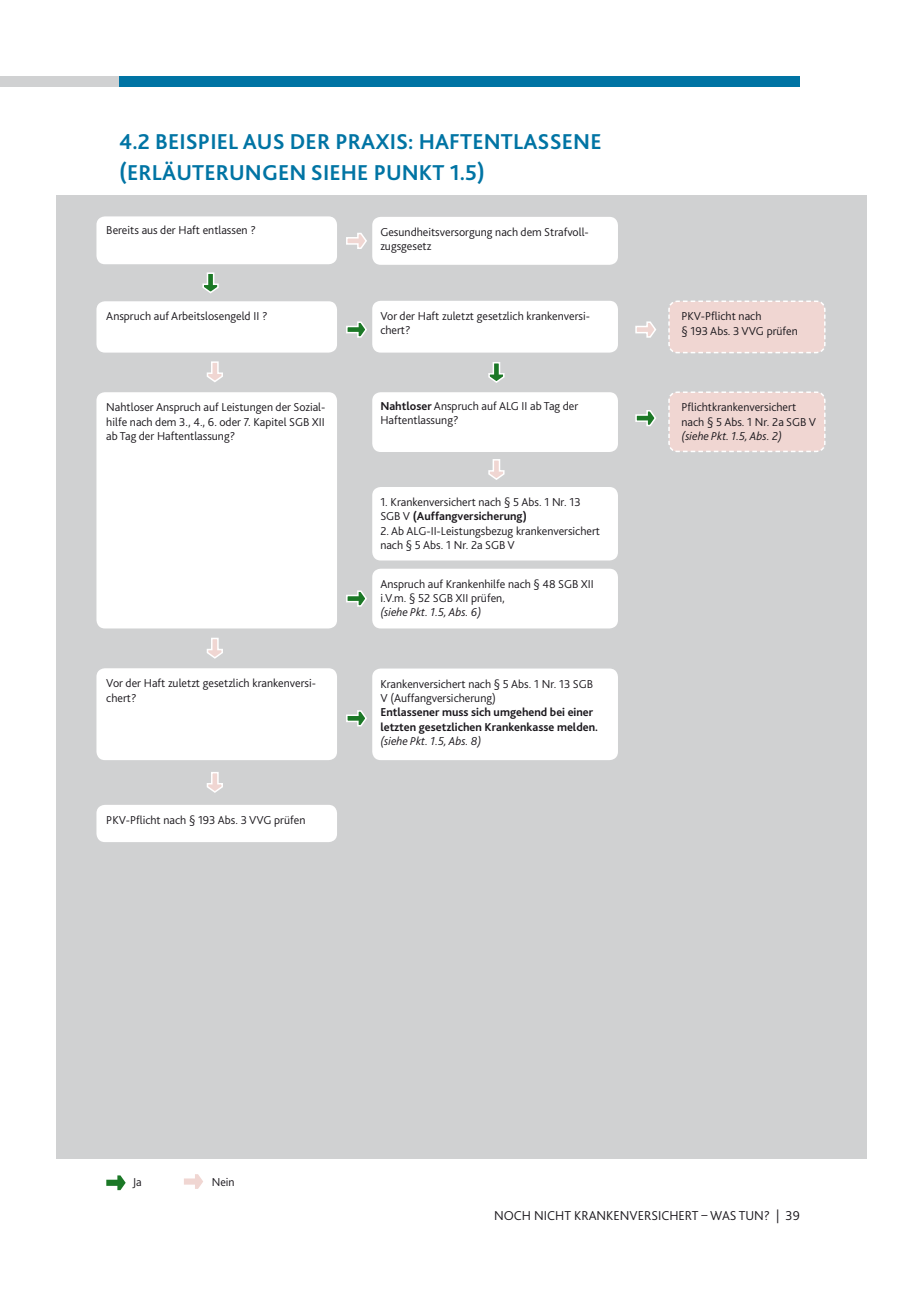
<style>
.page{position:relative;width:919px;height:1289px;background:#fff}
.page>*{position:absolute;margin:0;border:0;box-sizing:border-box;transform-origin:0 0}
.t1{font:700 22.5px "Bliss 2";letter-spacing:.005em;color:#0074a4}
.t2{font:300 13.5px "Bliss 2";color:#1a171c}
.t3{font:300 12px/14.4px "Bliss 2";color:#1a171c}
.t4{font:700 12px/14.4px "Bliss 2";color:#1a171c}
.t5{font:italic 300 12px "Bliss 2";color:#1a171c}
.s1{font-weight:700}
</style>
<div class="page">
<div style="left:56px;top:196px;width:810px;height:963px;background:#d0d1d2"></div>
<div style="left:0;top:77px;width:600px;height:10px;background:#d0d1d2"></div>
<div style="left:119px;top:77px;width:680px;height:10px;background:#0074a4"></div>
<svg style="left:668px;top:300px;width:158px;height:54px;background:#efd7d3"></svg>
<svg style="left:668px;top:391px;width:158px;height:61px;background:#efd7d3"></svg>
<div style="left:372px;top:217px;width:246px;height:48px;background:#fff;border-radius:9px"></div>
<div style="left:372px;top:301px;width:246px;height:51px;background:#fff;border-radius:9px"></div>
<div style="left:372px;top:392px;width:246px;height:60px;background:#fff;border-radius:9px"></div>
<div style="left:372px;top:568px;width:246px;height:60px;background:#fff;border-radius:9px"></div>
<div style="left:372px;top:668px;width:246px;height:92px;background:#fff;border-radius:9px"></div>
<div style="left:372px;top:487px;width:246px;height:73px;background:#fff;border-radius:9px"></div>
<div style="left:96px;top:216px;width:241px;height:48px;background:#fff;border-radius:9px"></div>
<div style="left:96px;top:301px;width:241px;height:51px;background:#fff;border-radius:9px"></div>
<div style="left:96px;top:668px;width:241px;height:92px;background:#fff;border-radius:9px"></div>
<div style="left:96px;top:804px;width:241px;height:38px;background:#fff;border-radius:9px"></div>
<div style="left:96px;top:392px;width:241px;height:236px;background:#fff;border-radius:9px"></div>
<svg style="left:635px;top:410px;width:21px;height:17px"></svg>
<svg style="left:346px;top:321px;width:21px;height:17px"></svg>
<svg style="left:346px;top:590px;width:21px;height:17px"></svg>
<svg style="left:346px;top:710px;width:21px;height:17px"></svg>
<svg style="left:488px;top:362px;width:17px;height:21px"></svg>
<svg style="left:635px;top:321px;width:21px;height:17px"></svg>
<svg style="left:346px;top:232px;width:21px;height:17px"></svg>
<svg style="left:488px;top:459px;width:17px;height:21px"></svg>
<svg style="left:206px;top:361px;width:17px;height:21px"></svg>
<svg style="left:206px;top:637px;width:17px;height:22px"></svg>
<svg style="left:206px;top:772px;width:17px;height:21px"></svg>
<svg style="left:202px;top:272px;width:17px;height:22px"></svg>
<svg style="left:106px;top:1175px;width:20px;height:15px"></svg>
<svg style="left:184px;top:1174px;width:19px;height:14px"></svg>
<h1 class="t1" style="left:119px;top:127px;width:70px">4.2 Beispi</h1>
<h1 class="t1" style="left:217px;top:127px;width:157px">el aus der Praxis</h1>
<h1 class="t1" style="left:408px;top:127px;width:118px">: Haftentlass</h1>
<h1 class="t1" style="left:561px;top:127px;width:41px">ene</h1>
<h1 class="t1" style="left:119px;top:159px;width:367px">(Erläuterungen siehe Punkt 1.5)</h1>
<p class="t3" style="left:106px;top:223px;width:151px">Bereits aus der Haft entlassen ?</p>
<p class="t3" style="left:380px;top:225px;width:210px">Gesundheitsversorgung nach dem Strafvoll&shy;zugsgesetz</p>
<p class="t3" style="left:106px;top:309px;width:163px">Anspruch auf Arbeitslosengeld II ?</p>
<p class="t3" style="left:380px;top:308px;width:211px">Vor der Haft zuletzt gesetzlich krankenversi&shy;chert?</p>
<p class="t3" style="left:681px;top:309px;width:118px">PKV-Pflicht nach<br>§ 193 Abs. 3 VVG prüfen</p>
<p class="t3" style="left:106px;top:400px;width:221px;text-align:justify">Nahtloser Anspruch auf Leistungen der Sozial&shy;hilfe nach dem 3., 4., 6. oder 7. Kapitel SGB XII ab Tag der Haftentlassung?</p>
<p class="t3" style="left:380px;top:399px;width:199px"><span class="s1">Nahtloser</span> Anspruch auf ALG II ab Tag der<br>Haftentlassung?</p>
<p class="t3" style="left:681px;top:400px;width:136px">Pflichtkrankenversichert nach § 5 Abs. 1 Nr. 2a SGB V</p>
<p class="t5" style="left:681px;top:428px;width:102px">(siehe Pkt. 1.5, Abs. 2)</p>
<p class="t3" style="left:380px;top:495px;width:202px">1. Krankenversichert nach § 5 Abs. 1 Nr. 13<br>SGB V <span class="s1">(Auffangversicherung)</span></p>
<p class="t3" style="left:380px;top:523px;width:221px">2. Ab ALG-II-Leistungsbezug krankenversichert nach § 5 Abs. 1 Nr. 2a SGB V</p>
<p class="t3" style="left:380px;top:576px;width:215px">Anspruch auf Krankenhilfe nach § 48 SGB XII i.V.m. § 52 SGB XII prüfen,</p>
<p class="t5" style="left:380px;top:605px;width:103px">(siehe Pkt. 1.5, Abs. 6)</p>
<p class="t3" style="left:106px;top:676px;width:211px">Vor der Haft zuletzt gesetzlich krankenversi&shy;chert?</p>
<p class="t3" style="left:380px;top:676px;width:214px">Krankenversichert nach § 5 Abs. 1 Nr. 13 SGB<br>V (Auffangversicherung)</p>
<p class="t4" style="left:380px;top:705px;width:219px">Entlassener muss sich umgehend bei einer letzten gesetzlichen Krankenkasse melden.</p>
<p class="t5" style="left:380px;top:733px;width:103px">(siehe Pkt. 1.5, Abs. 8)</p>
<p class="t3" style="left:106px;top:812px;width:201px">PKV-Pflicht nach § 193 Abs. 3 VVG prüfen</p>
<p class="t3" style="left:133px;top:1174px;width:10px">Ja</p>
<p class="t3" style="left:212px;top:1174px;width:24px">Nein</p>
<p class="t2" style="left:494px;top:1207px;width:104px">Noch nicht Krankenve</p>
<p class="t2" style="left:644px;top:1207px;width:157px">rsichert – was tun? | 39</p>
</div>
